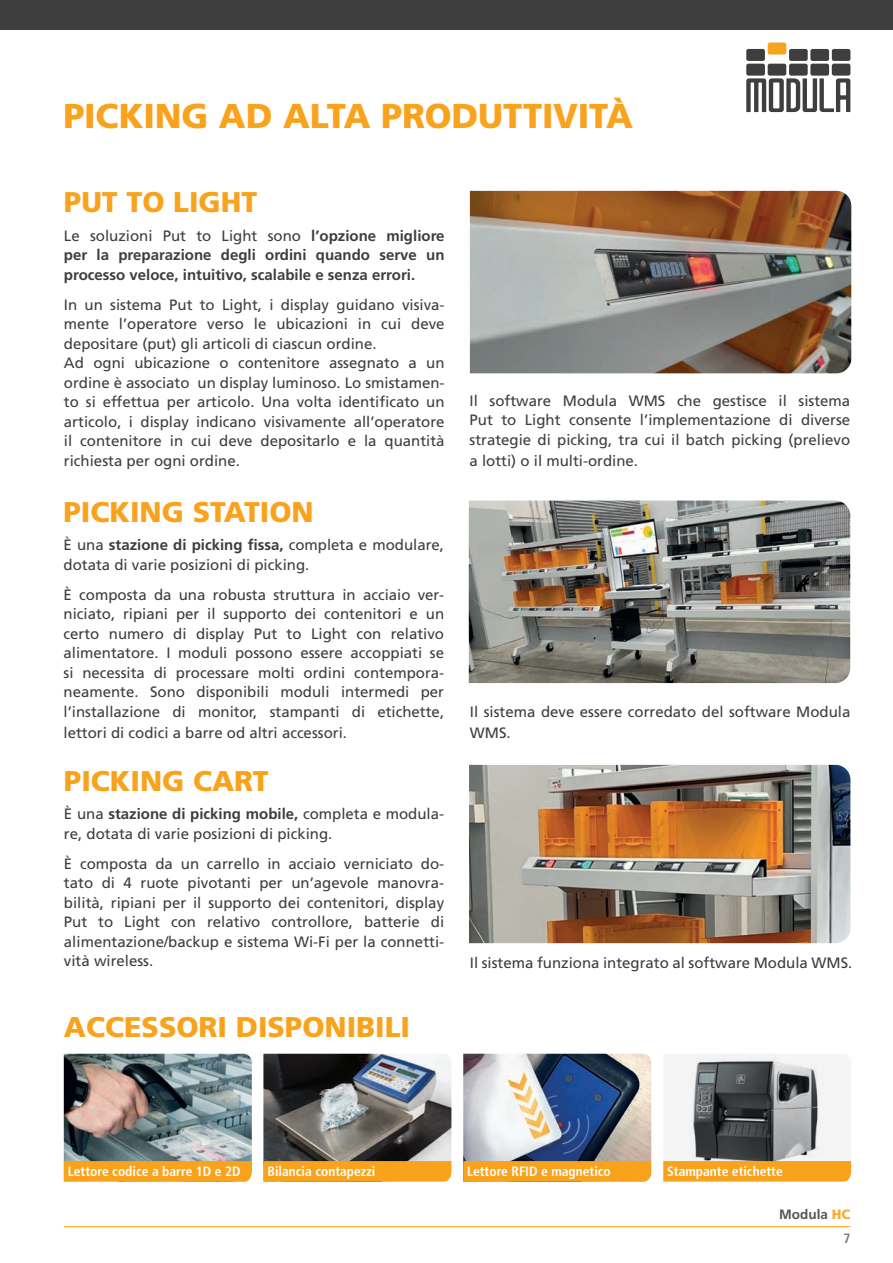
<style>
.page{position:relative;width:893px;height:1263px;background:#fff}
.page>*{position:absolute;margin:0;border:0;box-sizing:border-box;transform-origin:0 0}
.t1{font:900 34.5px "Frutiger LT Std";letter-spacing:-.005em;color:#f9a21c}
.t2{font:900 28.5px "Frutiger LT Std";color:#f9a21c}
.t3{font:15px/19.5px "Frutiger LT Std";color:#3e3e3f}
.t4{font:700 15px/19.5px "Frutiger LT Std";color:#3e3e3f;text-align:justify}
.t5{font:700 condensed 13.5px "Frutiger LT Std";color:#fff}
.t6{font:700 13.5px "Frutiger LT Std";color:#545557}
.t7{font:700 condensed 13.5px "Frutiger LT Std";color:#7a7c7f}
.s1{font-weight:400}
.s2{font-weight:700}
.s3{font-weight:900;color:#faaa34}
</style>
<div class="page">
<div style="left:0;top:0;width:893px;height:30px;background:#3e3e3f"></div>
<div style="left:746px;top:49px;width:19px;height:12px;background:#3e3e3f;border-radius:2px"></div>
<div style="left:768px;top:43px;width:18px;height:12px;background:#f9a21c;border-radius:2px"></div>
<div style="left:789px;top:49px;width:19px;height:12px;background:#3e3e3f;border-radius:2px"></div>
<div style="left:810px;top:49px;width:19px;height:12px;background:#3e3e3f;border-radius:2px"></div>
<div style="left:832px;top:49px;width:18px;height:12px;background:#3e3e3f;border-radius:2px"></div>
<div style="left:746px;top:64px;width:19px;height:12px;background:#3e3e3f;border-radius:2px"></div>
<div style="left:768px;top:64px;width:18px;height:12px;background:#3e3e3f;border-radius:2px"></div>
<div style="left:789px;top:64px;width:19px;height:12px;background:#3e3e3f;border-radius:2px"></div>
<div style="left:810px;top:64px;width:19px;height:12px;background:#3e3e3f;border-radius:2px"></div>
<div style="left:832px;top:64px;width:18px;height:12px;background:#3e3e3f;border-radius:2px"></div>
<svg style="left:746px;top:78px;width:104px;height:34px"></svg>
<hr style="left:64px;top:1226px;width:786px;height:1px;background:#f9a21c">
<img style="left:470px;top:191px;width:381px;height:182px">
<img style="left:469px;top:501px;width:381px;height:182px">
<img style="left:469px;top:765px;width:381px;height:178px">
<img style="left:64px;top:1054px;width:188px;height:107px">
<div style="left:64px;top:1161px;width:188px;height:20px;background:#f9a21c"></div>
<img style="left:263px;top:1054px;width:188px;height:127px">
<div style="left:264px;top:1161px;width:187px;height:20px;background:#f9a21c"></div>
<img style="left:463px;top:1054px;width:188px;height:107px">
<div style="left:463px;top:1161px;width:188px;height:20px;background:#f9a21c"></div>
<svg style="left:663px;top:1054px;width:188px;height:127px"></svg>
<h1 class="t1" style="left:64px;top:95px;width:571px">PICKING AD ALTA PRODUTTIVITÀ</h1>
<h2 class="t2" style="left:64px;top:185px;width:195px">PUT TO LIGHT</h2>
<p class="t4" style="left:64px;top:226px;width:382px"><span class="s1">Le soluzioni Put to Light sono</span> l’opzione migliore per la preparazione degli ordini quando serve un processo veloce, intuitivo, scalabile e senza errori.</p>
<p class="t3" style="left:64px;top:295px;width:382px">In un sistema Put to Light, i display guidano visiva&shy;mente l’operatore verso le ubicazioni in cui deve depositare (put) gli articoli di ciascun ordine.<br>Ad ogni ubicazione o contenitore assegnato a un ordine è associato un display luminoso. Lo smistamen&shy;to si effettua per articolo. Una volta identificato un articolo, i display indicano visivamente all’operatore il contenitore in cui deve depositarlo e la quantità richiesta per ogni ordine.</p>
<h2 class="t2" style="left:64px;top:495px;width:252px">PICKING STATION</h2>
<p class="t3" style="left:64px;top:535px;width:382px">È una <span class="s2">stazione di picking fissa,</span> completa e modulare, dotata di varie posizioni di picking.</p>
<p class="t3" style="left:64px;top:585px;width:382px;text-align:justify">È composta da una robusta struttura in acciaio ver&shy;niciato, ripiani per il supporto dei contenitori e un certo numero di display Put to Light con relativo alimentatore. I moduli possono essere accoppiati se si necessita di processare molti ordini contempora&shy;neamente. Sono disponibili moduli intermedi per l’installazione di monitor, stampanti di etichette,</p>
<p class="t3" style="left:64px;top:723px;width:285px">lettori di codici a barre od altri accessori.</p>
<h2 class="t2" style="left:64px;top:764px;width:206px">PICKING CART</h2>
<p class="t3" style="left:64px;top:804px;width:382px">È una <span class="s2">stazione di picking mobile,</span> completa e modula&shy;re, dotata di varie posizioni di picking.</p>
<p class="t3" style="left:64px;top:854px;width:382px;text-align:justify">È composta da un carrello in acciaio verniciato do&shy;tato di 4 ruote pivotanti per un’agevole manovra&shy;bilità, ripiani per il supporto dei contenitori, display Put to Light con relativo controllore, batterie di alimentazione/backup e sistema Wi-Fi per la connetti&shy;vità wireless.</p>
<h2 class="t2" style="left:64px;top:1010px;width:348px">ACCESSORI DISPONIBILI</h2>
<p class="t3" style="left:470px;top:391px;width:382px;text-align:justify">Il software Modula WMS che gestisce il sistema Put to Light consente l’implementazione di diverse strategie di picking, tra cui il batch picking (prelievo</p>
<p class="t3" style="left:470px;top:451px;width:170px">a lotti) o il multi-ordine.</p>
<p class="t3" style="left:470px;top:702px;width:382px;line-height:21px">Il sistema deve essere corredato del software Modula<br>WMS.</p>
<p class="t3" style="left:470px;top:953px;width:384px">Il sistema funziona integrato al software Modula WMS.</p>
<p class="t5" style="left:68px;top:1164px;width:174px">Lettore codice a barre 1D e 2D</p>
<p class="t5" style="left:268px;top:1164px;width:109px">Bilancia contapezzi</p>
<p class="t5" style="left:467px;top:1164px;width:145px">Lettore RFID e magnetico</p>
<p class="t5" style="left:667px;top:1164px;width:117px">Stampante etichette</p>
<p class="t6" style="left:779px;top:1206px;width:73px">Modula <span class="s3">HC</span></p>
<p class="t7" style="left:843px;top:1230px;width:9px">7</p>
</div>
